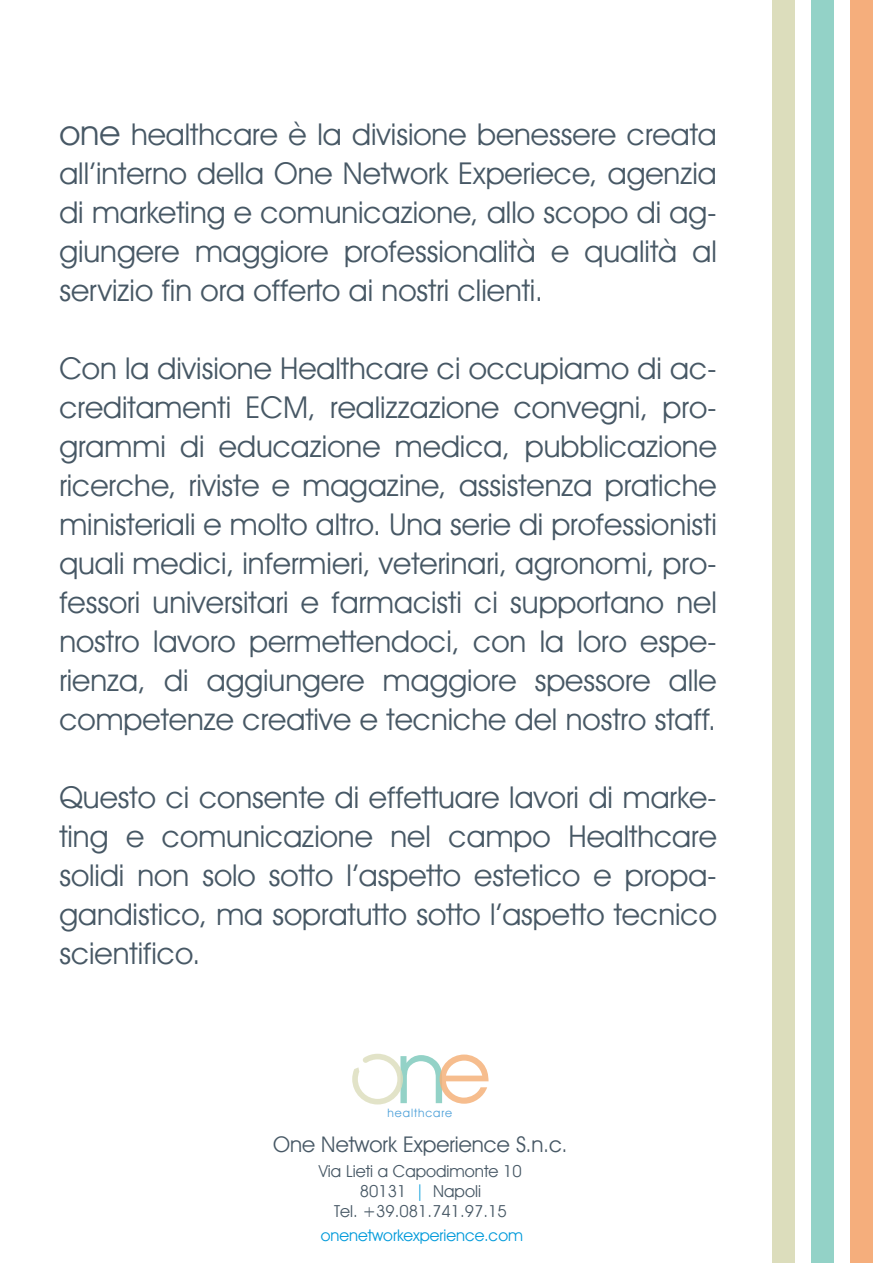
<style>
.page{position:relative;width:893px;height:1263px;background:#fff}
.page>*{position:absolute;margin:0;border:0;box-sizing:border-box;transform-origin:0 0}
.t1{font:30px/39px "Avant Garde IT Cby BT";color:#475865;text-align:justify}
.t2{font:21.6px "Avant Garde IT Cby BT";color:#475865}
.t3{font:16.5px/19.8px "Avant Garde IT Cby BT";color:#475865;text-align:center}
.t4{font:16.05px "Avant Garde IT Cby BT";color:#009ada}
.t5{font:11.55px "Avant Garde IT Cby BT";letter-spacing:.075em;color:#4ea1d9}
.s1{font-size:34.5px}
.s2{color:#009ada}
</style>
<div class="page">
<svg style="left:352px;top:1054px;width:137px;height:50px"></svg>
<div style="left:772px;top:0;width:23px;height:1263px;background:#dcddbc"></div>
<div style="left:811px;top:0;width:23px;height:1263px;background:#93d2c7"></div>
<div style="left:850px;top:0;width:23px;height:1263px;background:#f5ae7c"></div>
<p class="t1" style="left:59px;top:114px;width:659px"><span class="s1">one</span> healthcare è la divisione benessere creata all’interno della One Network Experiece, agenzia di marketing e comunicazione, allo scopo di ag&shy;giungere maggiore professionalità e qualità al servizio fin ora offerto ai nostri clienti.</p>
<p class="t1" style="left:59px;top:348px;width:659px">Con la divisione Healthcare ci occupiamo di ac&shy;creditamenti ECM, realizzazione convegni, pro&shy;grammi di educazione medica, pubblicazione ricerche, riviste e magazine, assistenza pratiche ministeriali e molto altro. Una serie di professionisti quali medici, infermieri, veterinari, agronomi, pro&shy;fessori universitari e farmacisti ci supportano nel nostro lavoro permettendoci, con la loro espe&shy;rienza, di aggiungere maggiore spessore alle competenze creative e tecniche del nostro staff.</p>
<p class="t1" style="left:59px;top:777px;width:659px">Questo ci consente di effettuare lavori di marke&shy;ting e comunicazione nel campo Healthcare solidi non solo sotto l’aspetto estetico e propa&shy;gandistico, ma sopratutto sotto l’aspetto tecnico scientifico.</p>
<p class="t5" style="left:388px;top:1106px;width:66px">healthcare</p>
<p class="t2" style="left:273px;top:1131px;width:296px">One Network Experience S.n.c.</p>
<p class="t3" style="left:319px;top:1161px;width:205px">Via Lieti a Capodimonte 10<br>80131 <span class="s2">|</span> Napoli<br>Tel. +39.081.741.97.15</p>
<p class="t4" style="left:321px;top:1226px;width:204px">onenetworkexperience.com</p>
</div>
